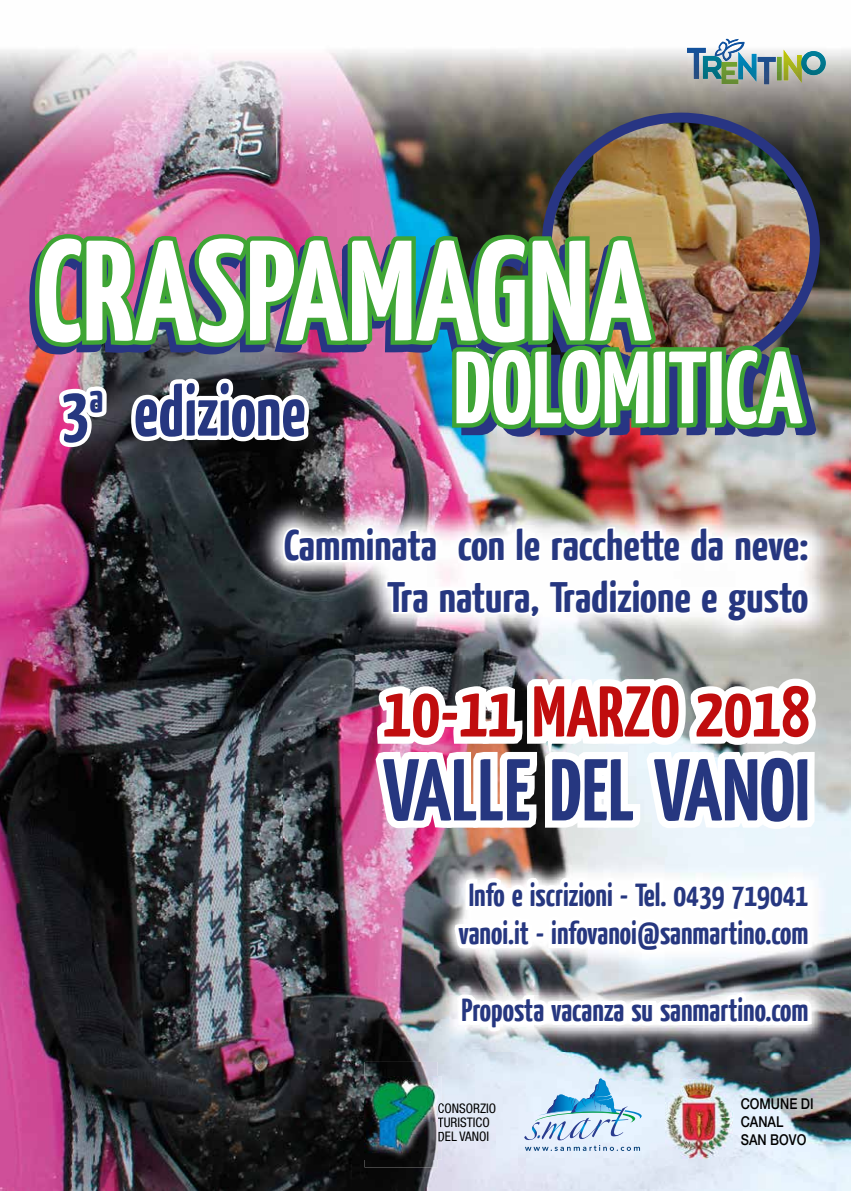
<style>
.page{position:relative;width:851px;height:1191px;background:#fff}
.page>*{position:absolute;margin:0;border:0;box-sizing:border-box;transform-origin:0 0}
.t1{font:700 142.4px "Yanone Kaffeesatz";color:#fff}
.t2{font:700 102.4px "Yanone Kaffeesatz";color:#fff}
.t3{font:700 87.4px "Yanone Kaffeesatz";color:#263780}
.t4{font:700 71.6px "Yanone Kaffeesatz";color:#c00d0e}
.t5{font:700 70.8px "Yanone Kaffeesatz";color:#263780}
.t6{font:700 42.8px/51.2px "Yanone Kaffeesatz";color:#263780;text-align:right;scale:1.12 1}
.t7{font:700 32px/38.4px "Yanone Kaffeesatz";color:#263780;text-align:center}
.t8{font:500 15px/18px "Helvetica Neue";color:#000;scale:.85 1}
.t9{font:condensed 13.2px/14.2px "Helvetica Neue";color:#000}
</style>
<div class="page">
<img style="left:0;top:49px;width:496px;height:301px">
<img style="left:496px;top:38px;width:354px;height:522px">
<img style="left:0;top:350px;width:283px;height:560px">
<img style="left:283px;top:478px;width:213px;height:16px">
<img style="left:781px;top:560px;width:69px;height:631px">
<img style="left:0;top:910px;width:496px;height:281px">
<svg style="left:687px;top:39px;width:138px;height:45px"></svg>
<img style="left:714px;top:42px;width:30px;height:19px">
<img style="left:757px;top:57px;width:18px;height:27px">
<img style="left:776px;top:57px;width:5px;height:23px">
<img style="left:738px;top:52px;width:18px;height:30px">
<img style="left:783px;top:50px;width:18px;height:33px">
<img style="left:801px;top:51px;width:24px;height:24px">
<img style="left:687px;top:48px;width:18px;height:31px">
<img style="left:702px;top:56px;width:19px;height:23px">
<img style="left:721px;top:62px;width:17px;height:22px">
<img style="left:364px;top:1151px;width:73px;height:16px">
<img style="left:665px;top:1151px;width:67px;height:7px">
<img style="left:822px;top:857px;width:11px;height:194px">
<img style="left:251px;top:494px;width:590px;height:160px">
<img style="left:281px;top:517px;width:541px;height:634px">
<img style="left:25px;top:118px;width:795px;height:360px">
<h1 class="t1" style="left:36px;top:197px;width:617px">CRASPAMAGNA</h1>
<h2 class="t2" style="left:453px;top:320px;width:351px">DOLOMITICA</h2>
<h3 class="t5" style="left:61px;top:364px;width:246px">3<sup>a</sup> edizione</h3>
<h3 class="t6" style="left:284px;top:518px;width:470px">Camminata con le racchette da neve:<br>Tra natura, Tradizione e gusto</h3>
<h3 class="t4" style="left:383px;top:664px;width:428px">10-11 MARZO 2018</h3>
<h3 class="t3" style="left:382px;top:732px;width:428px">VALLE DEL VANOI</h3>
<p class="t7" style="left:458px;top:874px;width:351px">Info e iscrizioni - Tel. 0439 719041 vanoi.it - infovanoi@sanmartino.com</p>
<p class="t7" style="left:461px;top:989px;width:348px">Proposta vacanza su sanmartino.com</p>
<p class="t9" style="left:437px;top:1101px;width:60px">CONSORZIO<br>TURISTICO<br>DEL VANOI</p>
<p class="t8" style="left:740px;top:1094px;width:87px">COMUNE DI<br>CANAL<br>SAN BOVO</p>
</div>
